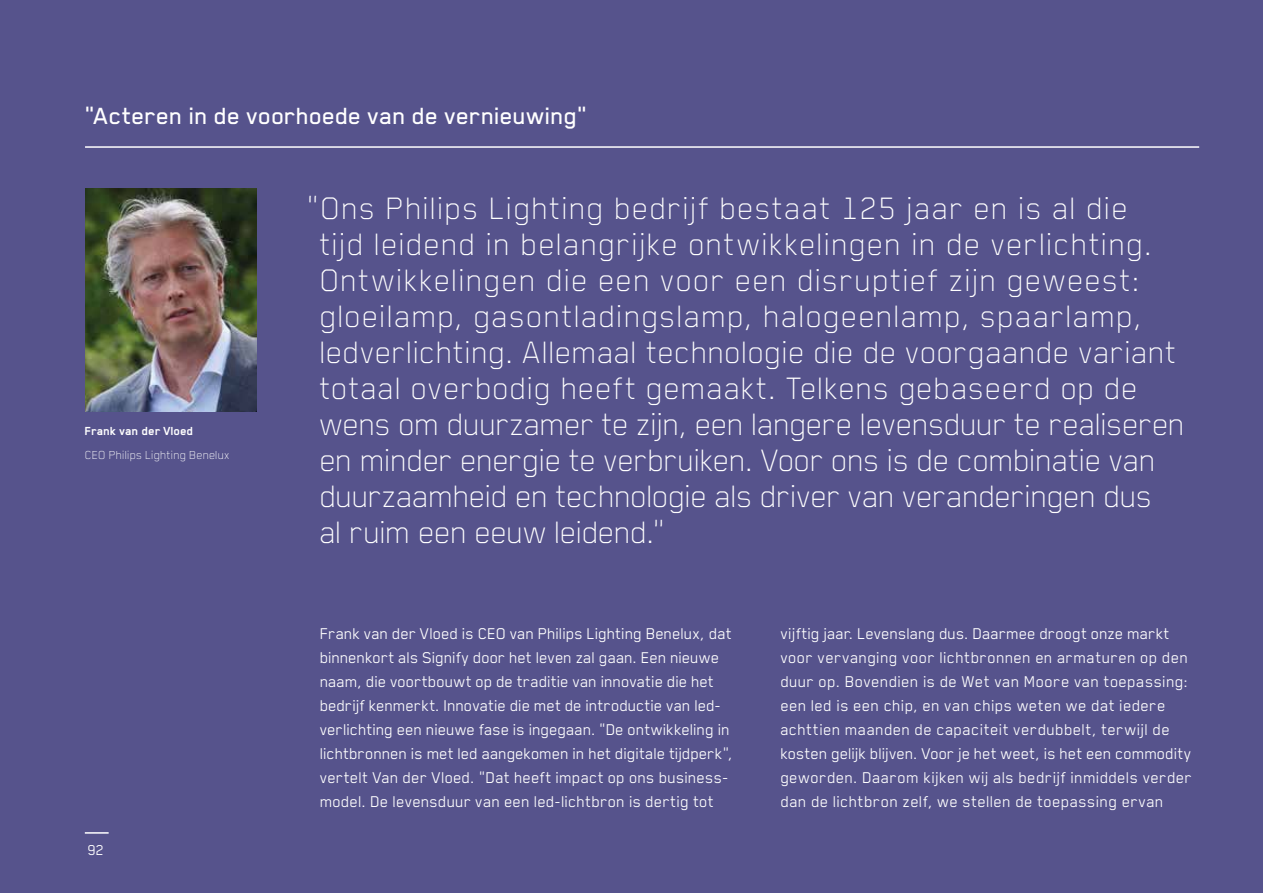
<style>
.page{position:relative;width:1263px;height:893px;background:#56538c}
.page>*{position:absolute;margin:0;border:0;box-sizing:border-box;transform-origin:0 0}
.t1{font:100 36px/36px "Blender Pro";letter-spacing:.01em;color:#fff}
.t2{font:500 27px "Blender Pro";letter-spacing:-.005em;color:#fff}
.t3{font:18px/24px "Blender Pro";color:#fff}
.t4{font:16.5px "Blender Pro";color:#fff}
.t5{font:100 13.5px "Blender Pro";color:#fff}
.t6{font:700 13.5px "Blender Pro";color:#fff}
</style>
<div class="page">
<hr style="left:85px;top:146px;width:1114px;height:2px;background:#fff">
<img style="left:85px;top:188px;width:172px;height:223px">
<hr style="left:85px;top:832px;width:24px;height:2px;background:#fff">
<h2 class="t2" style="left:85px;top:101px;width:505px">"Acteren in de voorhoede van de vernieuwing"</h2>
<p class="t6" style="left:85px;top:424px;width:110px">Frank van der Vloed</p>
<p class="t5" style="left:85px;top:447px;width:146px">CEO Philips Lighting Benelux</p>
<p class="t4" style="left:88px;top:841px;width:18px">92</p>
<p class="t1" style="left:320px;top:188px;width:867px;text-indent:-13px">“Ons Philips Lighting bedrijf bestaat 125 jaar en is al die<br>tijd leidend in belangrijke ontwikkelingen in de verlichting.<br>Ontwikkelingen die een voor een disruptief zijn geweest: gloeilamp, gasontladingslamp, halogeenlamp, spaarlamp, ledverlichting. Allemaal technologie die de voorgaande variant totaal overbodig heeft gemaakt. Telkens gebaseerd op de wens om duurzamer te zijn, een langere levensduur te realiseren en minder energie te verbruiken. Voor ons is de combinatie van duurzaamheid en technologie als driver van veranderingen dus<br>al ruim een eeuw leidend.”</p>
<p class="t3" style="left:320px;top:621px;width:415px">Frank van der Vloed is CEO van Philips Lighting Benelux, dat binnenkort als Signify door het leven zal gaan. Een nieuwe naam, die voortbouwt op de traditie van innovatie die het bedrijf kenmerkt. Innovatie die met de introductie van led&shy;verlichting een nieuwe fase is ingegaan. “De ontwikkeling in lichtbronnen is met led aangekomen in het digitale tijdperk”, vertelt Van der Vloed. “Dat heeft impact op ons business&shy;model. De levensduur van een led-lichtbron is dertig tot</p>
<p class="t3" style="left:781px;top:621px;width:413px">vijftig jaar. Levenslang dus. Daarmee droogt onze markt voor vervanging voor lichtbronnen en armaturen op den duur op. Bovendien is de Wet van Moore van toepassing: een led is een chip, en van chips weten we dat iedere achttien maanden de capaciteit verdubbelt, terwijl de kosten gelijk blijven. Voor je het weet, is het een commodity geworden. Daarom kijken wij als bedrijf inmiddels verder dan de lichtbron zelf, we stellen de toepassing ervan</p>
</div>
